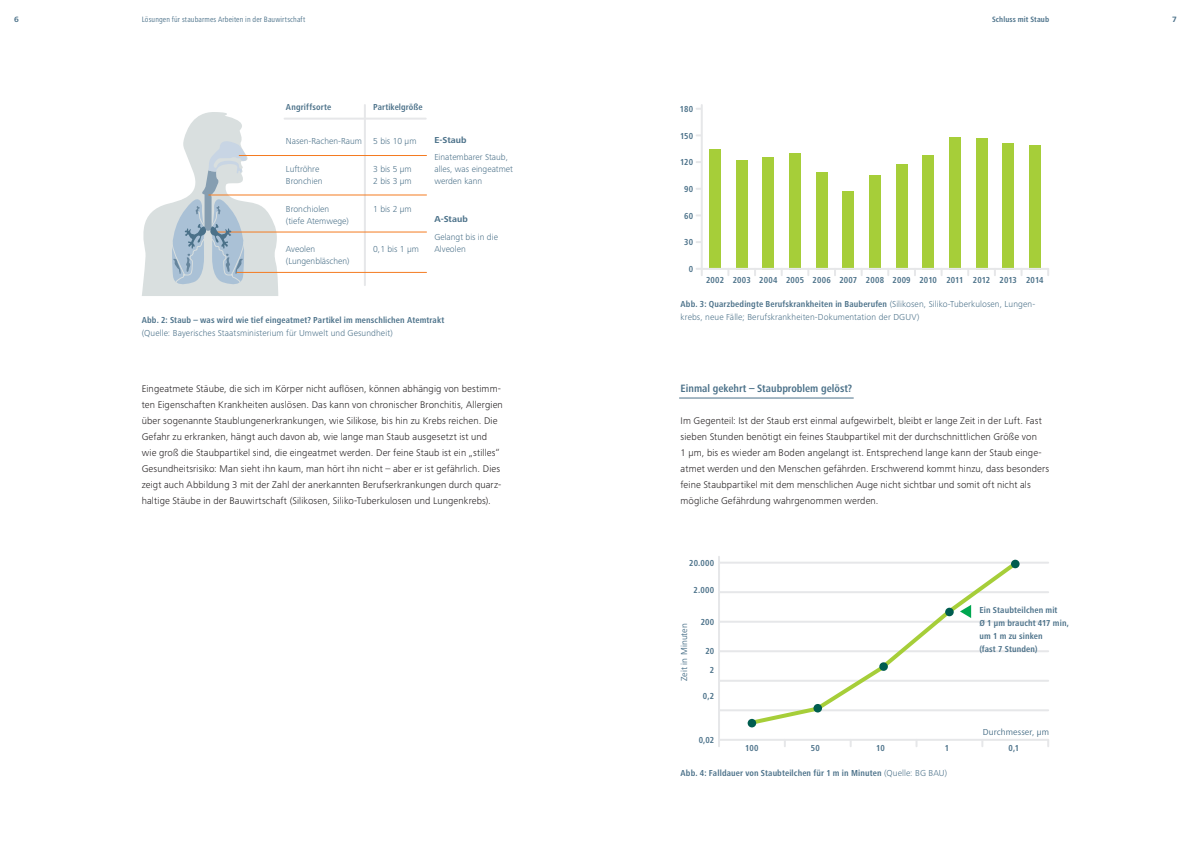
<style>
.page{position:relative;width:1191px;height:842px;background:#fff}
.page>*{position:absolute;margin:0;border:0;box-sizing:border-box;transform-origin:0 0}
.t1{font:700 condensed 11px "Frutiger Next Pro";color:#4b7189}
.t2{font:300 10px/16px "Frutiger Next Pro";letter-spacing:.01em;color:#231f20}
.t3{font:300 9px/12.1px "Frutiger Next Pro";color:#4b7189}
.t4{font:700 condensed 9px/13px "Frutiger Next Pro";letter-spacing:.015em;color:#4b7189}
.t5{font:9px "Frutiger Next Pro";letter-spacing:.01em;color:#4b7189}
.t6{font:700 9px "Frutiger Next Pro";letter-spacing:.005em;color:#4b7189}
.t7{font:condensed 8px "Frutiger Next Pro";letter-spacing:.015em;color:#4b7189}
.t8{font:700 condensed 8px "Frutiger Next Pro";letter-spacing:.01em;color:#4b7189}
.t9{font:700 8px "Frutiger Next Pro";color:#4b7189}
.s1{font-weight:700;font-stretch:condensed}
.s2{font-weight:300;font-stretch:normal}
</style>
<div class="page">
<hr style="left:679px;top:398px;width:174px;height:1px;background:#4b7189">
<div style="left:709px;top:149px;width:12px;height:120px;background:#a6ce39"></div>
<div style="left:736px;top:160px;width:11px;height:109px;background:#a6ce39"></div>
<div style="left:762px;top:157px;width:12px;height:112px;background:#a6ce39"></div>
<div style="left:789px;top:153px;width:11px;height:116px;background:#a6ce39"></div>
<div style="left:816px;top:172px;width:11px;height:97px;background:#a6ce39"></div>
<div style="left:842px;top:191px;width:12px;height:78px;background:#a6ce39"></div>
<div style="left:869px;top:175px;width:11px;height:95px;background:#a6ce39"></div>
<div style="left:896px;top:164px;width:11px;height:106px;background:#a6ce39"></div>
<div style="left:922px;top:155px;width:12px;height:115px;background:#a6ce39"></div>
<div style="left:949px;top:137px;width:11px;height:133px;background:#a6ce39"></div>
<div style="left:976px;top:138px;width:11px;height:132px;background:#a6ce39"></div>
<div style="left:1002px;top:143px;width:12px;height:127px;background:#a6ce39"></div>
<div style="left:1029px;top:145px;width:11px;height:125px;background:#a6ce39"></div>
<hr style="left:702px;top:268px;width:346px;height:2px;background:#e6e7e9">
<hr style="left:701px;top:105px;width:2px;height:170px;background:#e6e7e9">
<hr style="left:719px;top:739px;width:329px;height:2px;background:#e6e7e9">
<hr style="left:719px;top:709px;width:329px;height:2px;background:#e6e7e9">
<hr style="left:719px;top:680px;width:329px;height:2px;background:#e6e7e9">
<hr style="left:719px;top:650px;width:329px;height:2px;background:#e6e7e9">
<hr style="left:719px;top:621px;width:329px;height:2px;background:#e6e7e9">
<hr style="left:719px;top:591px;width:329px;height:2px;background:#e6e7e9">
<hr style="left:719px;top:562px;width:329px;height:2px;background:#e6e7e9">
<hr style="left:718px;top:557px;width:2px;height:189px;background:#e6e7e9">
<svg style="left:747px;top:559px;width:273px;height:169px"></svg>
<hr style="left:284px;top:118px;width:142px;height:2px;background:#e6e7e9">
<hr style="left:364px;top:105px;width:2px;height:180px;background:#e6e7e9">
<hr style="left:239px;top:155px;width:187px;height:1px;background:#f47b21">
<hr style="left:209px;top:195px;width:217px;height:1px;background:#f47b21">
<hr style="left:214px;top:232px;width:212px;height:1px;background:#f47b21">
<hr style="left:236px;top:272px;width:190px;height:1px;background:#f47b21">
<svg style="left:142px;top:112px;width:136px;height:184px"></svg>
<p class="t9" style="left:14px;top:15px;width:6px">6</p>
<p class="t7" style="left:142px;top:15px;width:165px">Lösungen für staubarmes Arbeiten in der Bauwirtschaft</p>
<p class="t8" style="left:992px;top:15px;width:59px">Schluss mit Staub</p>
<p class="t9" style="left:1172px;top:15px;width:6px">7</p>
<p class="t4" style="left:286px;top:101px;width:47px">Angriffsorte</p>
<p class="t3" style="left:286px;top:135px;width:77px">Nasen-Rachen-Raum</p>
<p class="t3" style="left:286px;top:163px;width:38px">Luftröhre<br>Bronchien</p>
<p class="t3" style="left:286px;top:203px;width:64px">Bronchiolen (tiefe Atemwege)</p>
<p class="t3" style="left:286px;top:243px;width:65px">Aveolen (Lungenbläschen)</p>
<p class="t4" style="left:373px;top:101px;width:51px">Partikelgröße</p>
<p class="t3" style="left:373px;top:135px;width:45px">5 bis 10 µm</p>
<p class="t3" style="left:373px;top:163px;width:40px">3 bis 5 µm<br>2 bis 3 µm</p>
<p class="t3" style="left:373px;top:203px;width:40px">1 bis 2 µm</p>
<p class="t3" style="left:373px;top:243px;width:47px">0,1 bis 1 µm</p>
<p class="t6" style="left:434px;top:134px;width:34px">E-Staub</p>
<p class="t3" style="left:434px;top:151px;width:80px">Einatembarer Staub, alles, was eingeatmet werden kann</p>
<p class="t6" style="left:434px;top:214px;width:35px">A-Staub</p>
<p class="t3" style="left:434px;top:231px;width:65px">Gelangt bis in die<br>Alveolen</p>
<p class="t4" style="left:142px;top:313px;width:304px">Abb. 2: Staub – was wird wie tief eingeatmet? Partikel im menschlichen Atemtrakt</p>
<p class="t3" style="left:142px;top:327px;width:252px">(Quelle: Bayerisches Staatsministerium für Umwelt und Gesundheit)</p>
<p class="t4" style="left:680px;top:102px;width:15px">180</p>
<p class="t4" style="left:680px;top:129px;width:15px">150</p>
<p class="t4" style="left:680px;top:156px;width:14px">120</p>
<p class="t4" style="left:684px;top:182px;width:11px">90</p>
<p class="t4" style="left:684px;top:209px;width:10px">60</p>
<p class="t4" style="left:684px;top:236px;width:10px">30</p>
<p class="t4" style="left:689px;top:262px;width:6px">0</p>
<p class="t4" style="left:706px;top:274px;width:339px">2002 2003 2004 2005 2006 2007 2008 2009 2010 2011 2012 2013 2014</p>
<p class="t3" style="left:680px;top:297px;width:356px;line-height:13px"><span class="s1">Abb. 3: Quarzbedingte Berufskrankheiten in Bauberufen</span> (Silikosen, Siliko-Tuberkulosen, Lungen&shy;krebs, neue Fälle; Berufskrankheiten-Dokumentation der DGUV)</p>
<p class="t2" style="left:142px;top:381px;width:362px">Eingeatmete Stäube, die sich im Körper nicht auflösen, können abhängig von bestimm&shy;ten Eigenschaften Krankheiten auslösen. Das kann von chronischer Bronchitis, Allergien über sogenannte Staublungenerkrankungen, wie Silikose, bis hin zu Krebs reichen. Die Gefahr zu erkranken, hängt auch davon ab, wie lange man Staub ausgesetzt ist und wie groß die Staubpartikel sind, die eingeatmet werden. Der feine Staub ist ein „stilles“ Gesundheitsrisiko: Man sieht ihn kaum, man hört ihn nicht – aber er ist gefährlich. Dies zeigt auch Abbildung 3 mit der Zahl der anerkannten Berufserkrankungen durch quarz&shy;haltige Stäube in der Bauwirtschaft (Silikosen, Siliko-Tuberkulosen und Lungenkrebs).</p>
<p class="t1" style="left:680px;top:382px;width:173px">Einmal gekehrt – Staubproblem gelöst?</p>
<p class="t2" style="left:680px;top:413px;width:370px">Im Gegenteil: Ist der Staub erst einmal aufgewirbelt, bleibt er lange Zeit in der Luft. Fast sieben Stunden benötigt ein feines Staubpartikel mit der durchschnittlichen Größe von<br>1 µm, bis es wieder am Boden angelangt ist. Entsprechend lange kann der Staub einge&shy;atmet werden und den Menschen gefährden. Erschwerend kommt hinzu, dass besonders feine Staubpartikel mit dem menschlichen Auge nicht sichtbar und somit oft nicht als mögliche Gefährdung wahrgenommen werden.</p>
<p class="t4" style="left:689px;top:556px;width:26px">20.000</p>
<p class="t4" style="left:693px;top:583px;width:22px">2.000</p>
<p class="t5" style="left:679px;top:681px;width:60px;rotate:-90deg">Zeit in Minuten</p>
<p class="t4" style="left:700px;top:615px;width:15px">200</p>
<p class="t4" style="left:705px;top:644px;width:10px">20</p>
<p class="t4" style="left:710px;top:663px;width:6px">2</p>
<p class="t4" style="left:703px;top:690px;width:13px">0,2</p>
<p class="t4" style="left:698px;top:733px;width:17px">0,02</p>
<p class="t4" style="left:979px;top:603px;width:91px">Ein Staubteilchen mit<br>Ø 1 µm braucht 417 min, um 1 m zu sinken<br>(fast 7 Stunden)</p>
<p class="t5" style="left:982px;top:727px;width:68px">Durchmesser, µm</p>
<p class="t4" style="left:745px;top:742px;width:15px">100</p>
<p class="t4" style="left:811px;top:742px;width:10px">50</p>
<p class="t4" style="left:876px;top:742px;width:10px">10</p>
<p class="t4" style="left:945px;top:742px;width:6px">1</p>
<p class="t4" style="left:1008px;top:742px;width:12px">0,1</p>
<p class="t4" style="left:680px;top:767px;width:268px">Abb. 4: Falldauer von Staubteilchen für 1 m in Minuten <span class="s2">(Quelle: BG BAU)</span></p>
</div>
